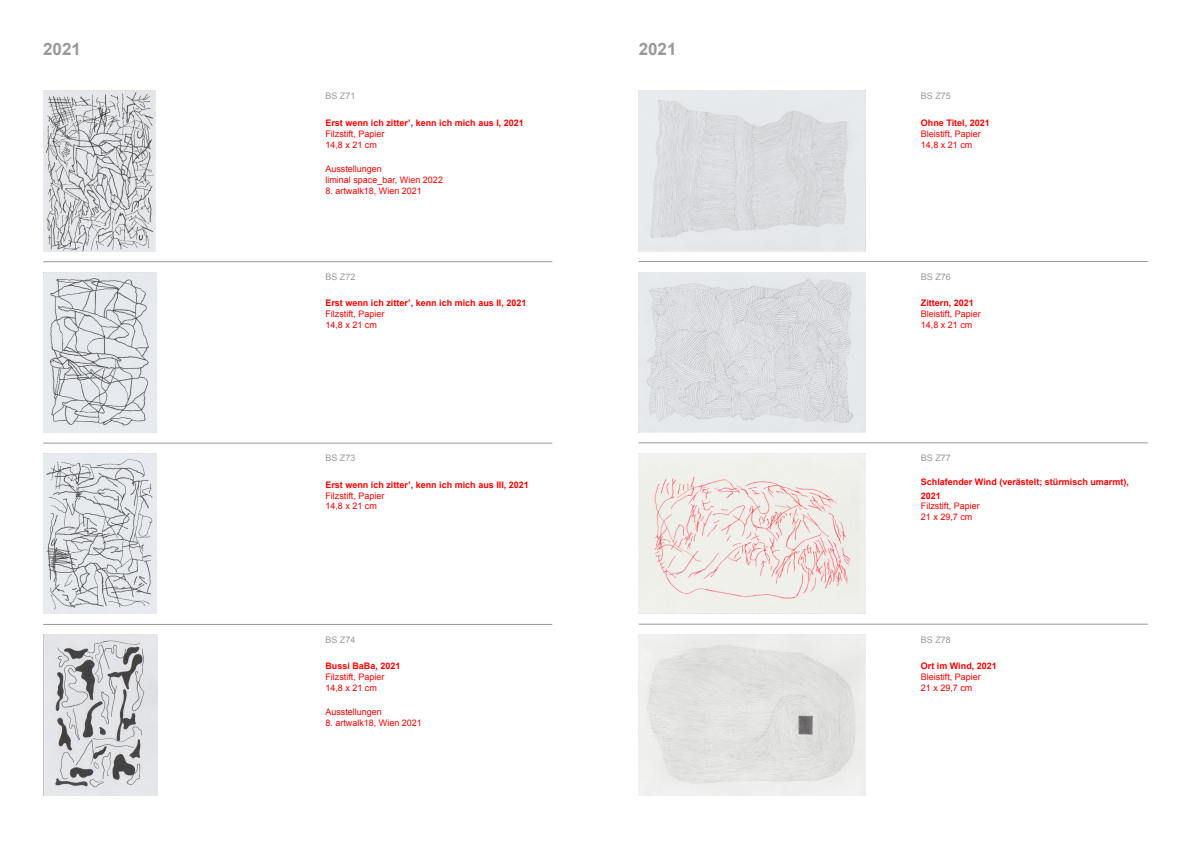
<style>
.page{position:relative;width:1191px;height:842px;background:#fff}
.page>*{position:absolute;margin:0;border:0;box-sizing:border-box;transform-origin:0 0}
.t1{font:700 17px "Arial";color:#999}
.t2{font:9px "Arial";color:#f00}
.t3{font:700 9px/13.2px "Arial";color:#f00}
.t4{font:9px "Arial";color:#999}
</style>
<div class="page">
<img style="left:638px;top:91px;width:227px;height:160px">
<img style="left:43px;top:91px;width:113px;height:160px">
<img style="left:638px;top:272px;width:227px;height:160px">
<img style="left:43px;top:272px;width:114px;height:160px">
<img style="left:638px;top:453px;width:227px;height:161px">
<img style="left:43px;top:453px;width:114px;height:161px">
<img style="left:638px;top:635px;width:227px;height:160px">
<img style="left:43px;top:635px;width:114px;height:160px">
<hr style="left:638px;top:261px;width:509px;height:1px;background:#999">
<hr style="left:638px;top:443px;width:509px;height:1px;background:#999">
<hr style="left:638px;top:624px;width:509px;height:1px;background:#999">
<hr style="left:43px;top:262px;width:509px;height:1px;background:#999">
<hr style="left:43px;top:443px;width:509px;height:1px;background:#999">
<hr style="left:43px;top:624px;width:509px;height:1px;background:#999">
<p class="t1" style="left:43px;top:38px;width:39px">2021</p>
<p class="t1" style="left:638px;top:38px;width:39px">2021</p>
<p class="t4" style="left:325px;top:90px;width:32px">BS Z71</p>
<p class="t3" style="left:325px;top:117px;width:200px">Erst wenn ich zitter’, kenn ich mich aus I, 2021</p>
<p class="t2" style="left:325px;top:128px;width:61px">Filzstift, Papier</p>
<p class="t2" style="left:325px;top:139px;width:53px">14,8 x 21 cm</p>
<p class="t2" style="left:325px;top:163px;width:58px">Ausstellungen</p>
<p class="t2" style="left:325px;top:174px;width:119px">liminal space_bar, Wien 2022</p>
<p class="t2" style="left:325px;top:184px;width:98px">8. artwalk18, Wien 2021</p>
<p class="t4" style="left:325px;top:271px;width:32px">BS Z72</p>
<p class="t3" style="left:325px;top:297px;width:202px">Erst wenn ich zitter’, kenn ich mich aus II, 2021</p>
<p class="t2" style="left:325px;top:308px;width:61px">Filzstift, Papier</p>
<p class="t2" style="left:325px;top:319px;width:53px">14,8 x 21 cm</p>
<p class="t4" style="left:325px;top:452px;width:32px">BS Z73</p>
<p class="t3" style="left:325px;top:478px;width:205px">Erst wenn ich zitter’, kenn ich mich aus III, 2021</p>
<p class="t2" style="left:325px;top:490px;width:61px">Filzstift, Papier</p>
<p class="t2" style="left:325px;top:500px;width:53px">14,8 x 21 cm</p>
<p class="t4" style="left:325px;top:634px;width:32px">BS Z74</p>
<p class="t3" style="left:325px;top:660px;width:77px">Bussi BaBa, 2021</p>
<p class="t2" style="left:325px;top:671px;width:61px">Filzstift, Papier</p>
<p class="t2" style="left:325px;top:682px;width:53px">14,8 x 21 cm</p>
<p class="t2" style="left:325px;top:706px;width:58px">Ausstellungen</p>
<p class="t2" style="left:325px;top:716px;width:98px">8. artwalk18, Wien 2021</p>
<p class="t4" style="left:921px;top:90px;width:32px">BS Z75</p>
<p class="t3" style="left:921px;top:117px;width:70px">Ohne Titel, 2021</p>
<p class="t2" style="left:921px;top:128px;width:62px">Bleistift, Papier</p>
<p class="t2" style="left:921px;top:139px;width:53px">14,8 x 21 cm</p>
<p class="t4" style="left:921px;top:271px;width:32px">BS Z76</p>
<p class="t3" style="left:921px;top:297px;width:55px">Zittern, 2021</p>
<p class="t2" style="left:921px;top:308px;width:62px">Bleistift, Papier</p>
<p class="t2" style="left:921px;top:319px;width:53px">14,8 x 21 cm</p>
<p class="t4" style="left:921px;top:452px;width:32px">BS Z77</p>
<p class="t3" style="left:921px;top:476px;width:209px">Schlafender Wind (verästelt; stürmisch umarmt),<br>2021</p>
<p class="t2" style="left:921px;top:500px;width:61px">Filzstift, Papier</p>
<p class="t2" style="left:921px;top:511px;width:53px">21 x 29,7 cm</p>
<p class="t4" style="left:921px;top:634px;width:32px">BS Z78</p>
<p class="t3" style="left:921px;top:660px;width:77px">Ort im Wind, 2021</p>
<p class="t2" style="left:921px;top:671px;width:62px">Bleistift, Papier</p>
<p class="t2" style="left:921px;top:682px;width:53px">21 x 29,7 cm</p>
</div>
